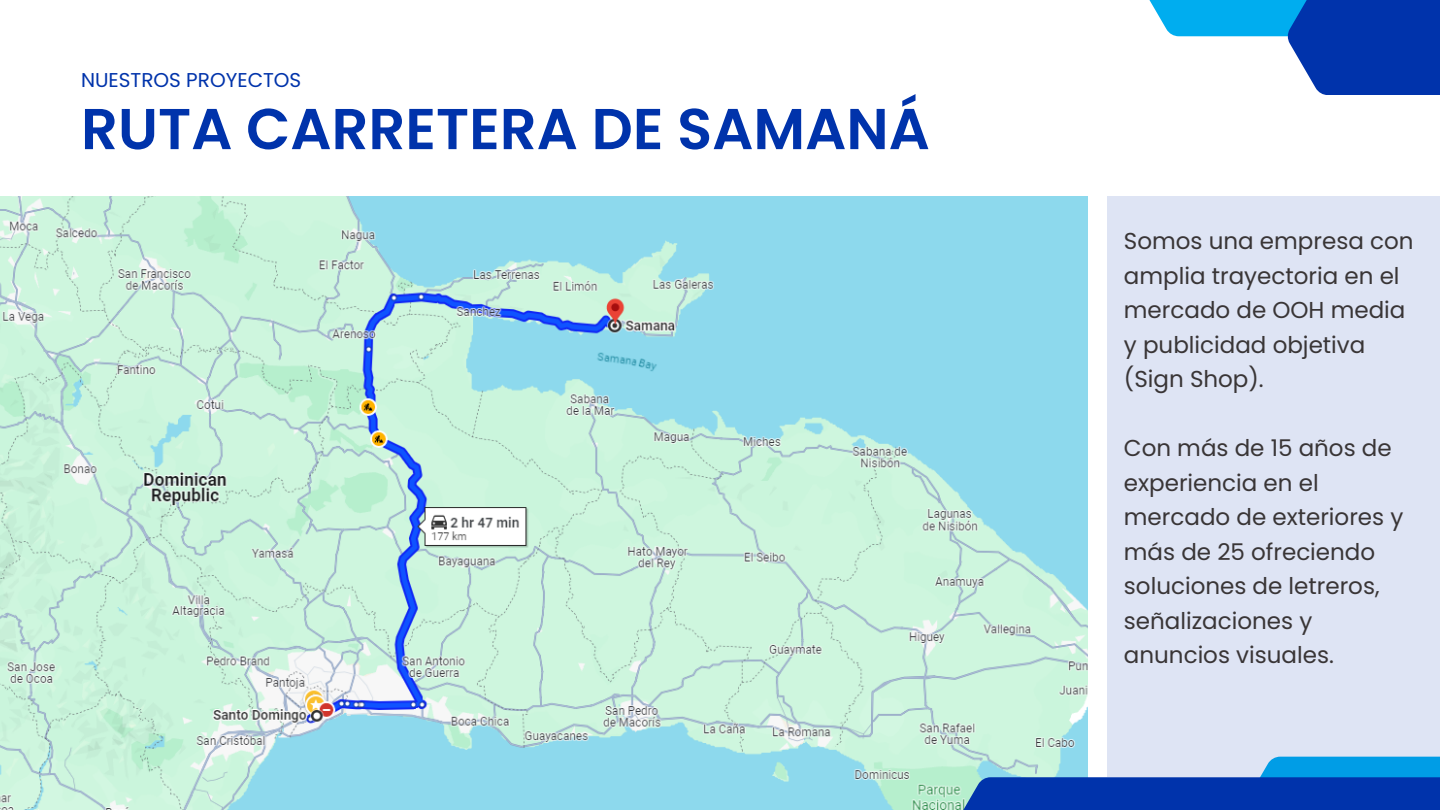
<style>
.page{position:relative;width:1440px;height:810px;background:#fff}
.page>*{position:absolute;margin:0;border:0;box-sizing:border-box;transform-origin:0 0}
.t1{font:600 57.6px "Poppins";color:#0033ab}
.t2{font:23px/34.5px "Poppins";color:#393536}
.t3{font:20px "Poppins";color:#0033ab}
</style>
<div class="page">
<img style="left:0;top:196px;width:1088px;height:614px">
<div style="left:949px;top:777px;width:491px;height:33px;background:#0033ab"></div>
<svg style="left:1149px;top:0;width:138px;height:36px;background:#14b3f0"></svg>
<div style="left:1287px;top:0;width:153px;height:95px;background:#0033ab"></div>
<div style="left:1107px;top:196px;width:333px;height:581px;background:#dee4f4"></div>
<h1 class="t3" style="left:81px;top:66px;width:222px">NUESTROS PROYECTOS</h1>
<p class="t1" style="left:81px;top:89px;width:850px">RUTA CARRETERA DE SAMANÁ</p>
<h2 class="t2" style="left:1124px;top:224px;width:291px">Somos una empresa con amplia trayectoria en el mercado de OOH media y publicidad objetiva (Sign Shop).</h2>
<h2 class="t2" style="left:1124px;top:431px;width:281px">Con más de 15 años de experiencia en el mercado de exteriores y más de 25 ofreciendo soluciones de letreros, señalizaciones y anuncios visuales.</h2>
</div>
